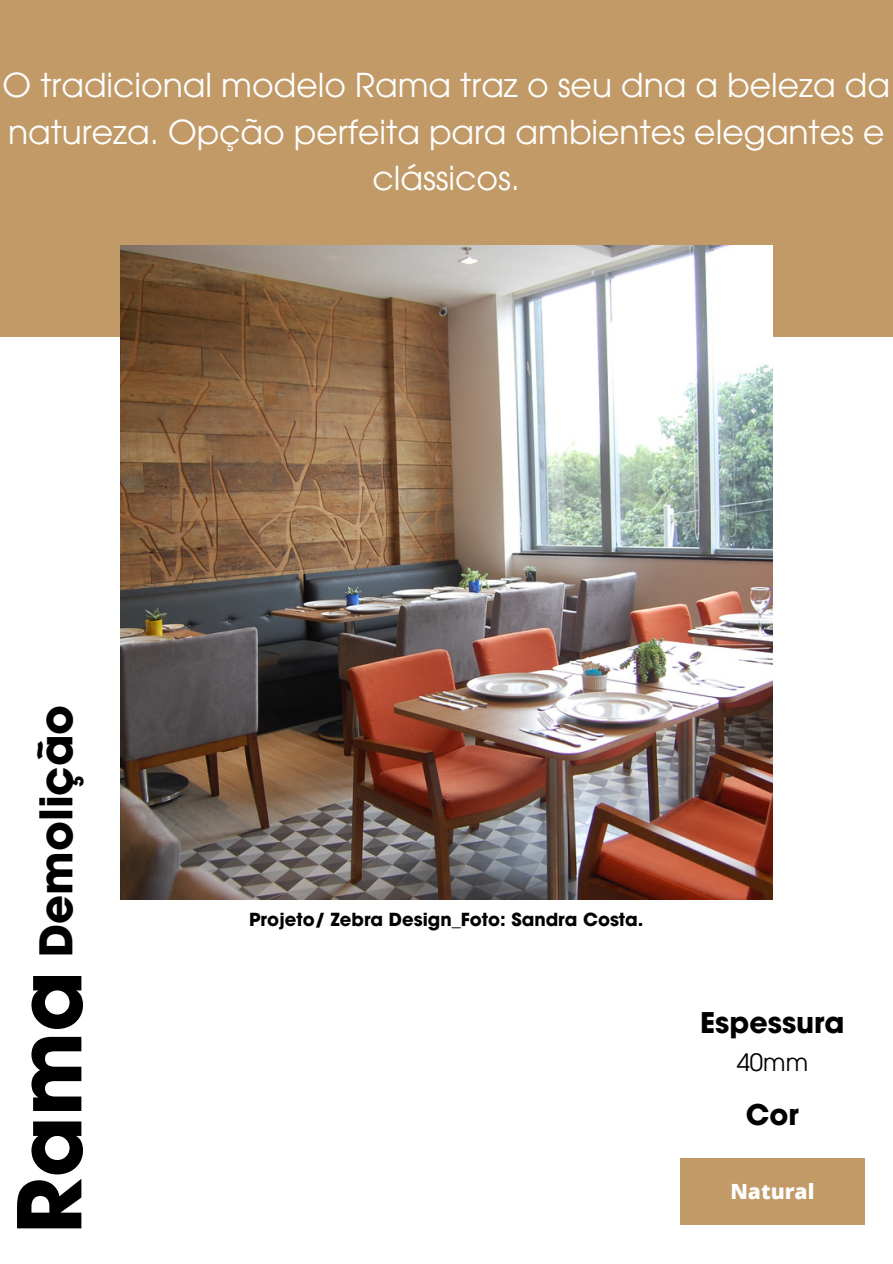
<style>
.page{position:relative;width:893px;height:1264px;background:#fff}
.page>*{position:absolute;margin:0;border:0;box-sizing:border-box;transform-origin:0 0}
.t1{font:700 86.85px "ITC Avant Garde Pro";color:#000}
.t2{font:700 45px "ITC Avant Garde Pro";color:#000}
.t3{font:33px/46px "ITC Avant Garde Pro";color:#fff;text-align:center}
.t4{font:700 28.5px "ITC Avant Garde Pro";color:#000}
.t5{font:24px "ITC Avant Garde Pro";color:#000}
.t6{font:800 21px "Open Sans";color:#fff}
.t7{font:700 18px "ITC Avant Garde Pro";color:#000}
</style>
<div class="page">
<div style="left:0;top:0;width:892px;height:337px;background:#c19a67"></div>
<div style="left:680px;top:1158px;width:184px;height:67px;background:#c19a67"></div>
<img style="left:120px;top:246px;width:652px;height:653px">
<p class="t3" style="left:3px;top:66px;width:888px">O tradicional modelo Rama traz o seu dna a beleza da natureza. Opção perfeita para ambientes elegantes e clássicos.</p>
<p class="t2" style="left:39px;top:957px;width:254px;rotate:-90deg">Demolição</p>
<p class="t1" style="left:17px;top:1234px;width:265px;rotate:-90deg">Rama</p>
<p class="t7" style="left:249px;top:912px;width:396px">Projeto/ Zebra Design_Foto: Sandra Costa.</p>
<p class="t4" style="left:700px;top:1011px;width:146px">Espessura</p>
<p class="t5" style="left:736px;top:1053px;width:73px">40mm</p>
<p class="t4" style="left:745px;top:1104px;width:54px">Cor</p>
<p class="t6" style="left:730px;top:1176px;width:85px">Natural</p>
</div>
